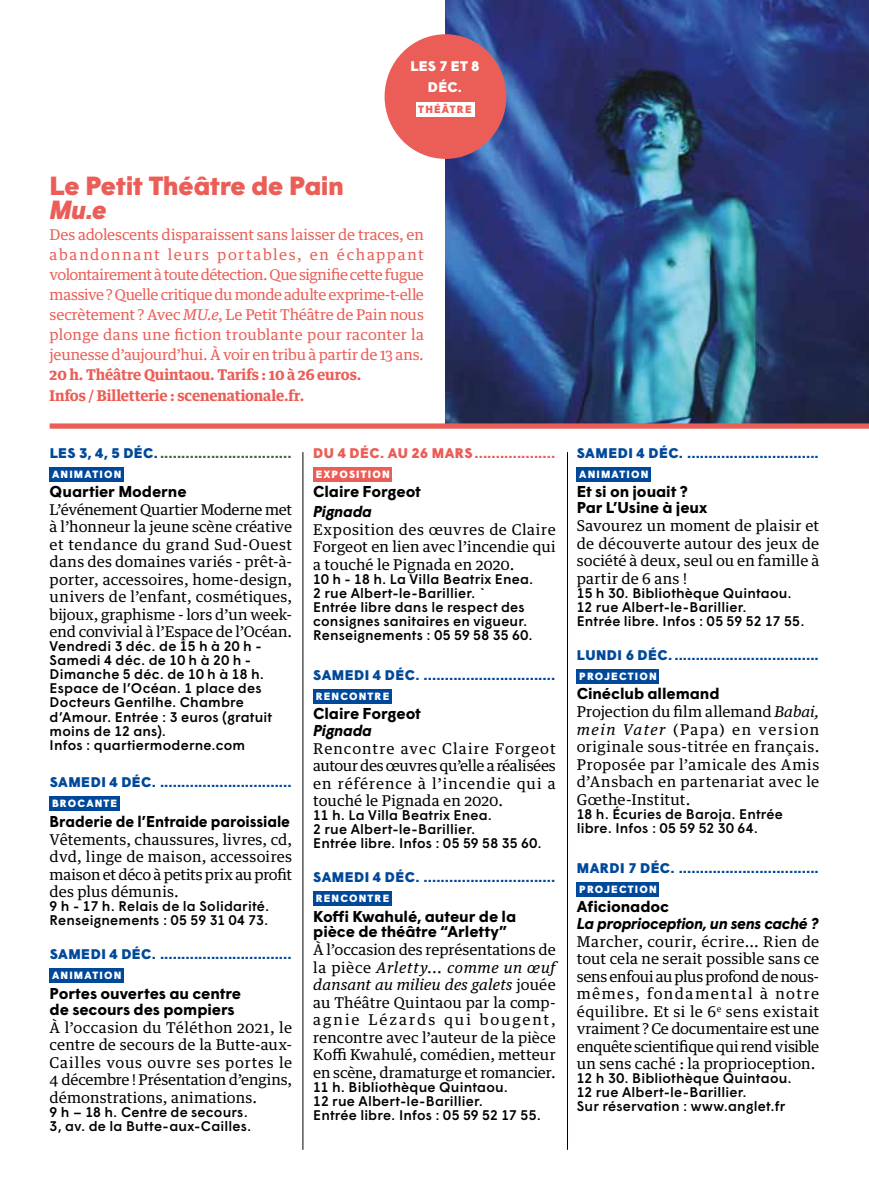
<style>
.page{position:relative;width:869px;height:1191px;background:#fff}
.page>*{position:absolute;margin:0;border:0;box-sizing:border-box;transform-origin:0 0}
.t1{font:900 26.25px "Wigrum";letter-spacing:-.02em;color:#eb5e57}
.t2{font:italic 900 26.25px "Wigrum";color:#eb5e57}
.t3{font:700 15.75px/16.3px "Wigrum";letter-spacing:-.005em;color:#000}
.t4{font:italic 700 15.75px "Wigrum";letter-spacing:-.02em;color:#000}
.t5{font:700 15.75px "Wigrum";letter-spacing:-.005em;color:#000;scale:.95 1}
.t6{font:14.88px/17.5px "Guardian Text Egyp";letter-spacing:.005em;color:#000;text-align:justify}
.t7{font:14.88px/20.1px "Guardian Text Egyp";letter-spacing:-.01em;color:#eb5e57;text-align:justify}
.t8{font:700 14.88px/20.1px "Guardian Text Egyp";letter-spacing:-.01em;color:#eb5e57}
.t9{font:500 14px/14px "Wigrum";letter-spacing:.015em;color:#000}
.t10{font:900 14px "Wigrum";letter-spacing:.035em;color:#00489a}
.t11{font:900 14px "Wigrum";letter-spacing:.03em;color:#3c6a3a}
.t12{font:900 14px "Wigrum";letter-spacing:.03em;color:#eb5e57}
.t13{font:900 14px/21px "Wigrum";letter-spacing:.02em;color:#fff;text-align:center}
.t14{font:900 10.5px "Wigrum";letter-spacing:.11em;color:#fff}
.t15{font:900 10.5px "Wigrum";letter-spacing:.11em;color:#eb5e57}
.s1{font-style:italic}
.s2{color:#00489a}
</style>
<div class="page">
<div style="left:50px;top:467px;width:74px;height:14px;background:#00489a"></div>
<div style="left:50px;top:796px;width:70px;height:15px;background:#00489a"></div>
<div style="left:50px;top:968px;width:74px;height:15px;background:#00489a"></div>
<div style="left:313px;top:467px;width:79px;height:14px;background:#eb5e57"></div>
<div style="left:313px;top:689px;width:78px;height:15px;background:#00489a"></div>
<div style="left:313px;top:891px;width:78px;height:15px;background:#00489a"></div>
<div style="left:576px;top:467px;width:74px;height:14px;background:#00489a"></div>
<div style="left:576px;top:669px;width:83px;height:15px;background:#00489a"></div>
<div style="left:576px;top:882px;width:83px;height:15px;background:#00489a"></div>
<img style="left:445px;top:0;width:423px;height:423px">
<hr style="left:302px;top:452px;width:1px;height:697px;background:#000">
<hr style="left:567px;top:452px;width:1px;height:697px;background:#000">
<div style="left:50px;top:423px;width:818px;height:6px;background:#eb5e57"></div>
<div style="left:384px;top:34px;width:122px;height:125px;background:#eb5e57;border-radius:50%"></div>
<div style="left:415px;top:102px;width:59px;height:15px;background:#fff"></div>
<p class="t13" style="left:410px;top:54px;width:71px">LES 7 ET 8<br>DÉC.</p>
<p class="t15" style="left:418px;top:101px;width:55px">THÉÂTRE</p>
<h1 class="t1" style="left:50px;top:166px;width:296px">Le Petit Théâtre de Pain</h1>
<h1 class="t2" style="left:50px;top:190px;width:58px">Mu.e</h1>
<p class="t7" style="left:50px;top:223px;width:376px">Des adolescents disparaissent sans laisser de traces, en abandonnant leurs portables, en échappant volontairement à toute détection. Que signifie cette fugue massive ? Quelle critique du monde adulte exprime-t-elle secrètement ? Avec <span class="s1">MU.e</span>, Le Petit Théâtre de Pain nous plonge dans une fiction troublante pour raconter la jeunesse d’aujourd’hui. À voir en tribu à partir de 13 ans.</p>
<p class="t8" style="left:50px;top:364px;width:313px">20 h. Théâtre Quintaou. Tarifs : 10 à 26 euros.<br>Infos / Billetterie : scenenationale.fr.</p>
<p class="t11" style="left:50px;top:442px;width:243px"><span class="s2">LES 3, 4, 5 DÉC.</span>...............................</p>
<p class="t14" style="left:52px;top:466px;width:71px">ANIMATION</p>
<p class="t3" style="left:50px;top:482px;width:138px">Quartier Moderne</p>
<p class="t6" style="left:50px;top:499px;width:244px">L’événement Quartier Moderne met à l’honneur la jeune scène créative et tendance du grand Sud-Ouest dans des domaines variés - prêt-à&shy;porter, accessoires, home-design, univers de l’enfant, cosmétiques, bijoux, graphisme - lors d’un week&shy;end convivial à l’Espace de l’Océan.</p>
<p class="t9" style="left:50px;top:638px;width:224px">Vendredi 3 déc. de 15 h à 20 h -<br>Samedi 4 déc. de 10 h à 20 h -<br>Dimanche 5 déc. de 10 h à 18 h.<br>Espace de l’Océan. 1 place des<br>Docteurs Gentilhe. Chambre d’Amour. Entrée : 3 euros (gratuit moins de 12 ans).<br>Infos : quartiermoderne.com</p>
<p class="t10" style="left:50px;top:771px;width:243px">SAMEDI 4 DÉC. ...............................</p>
<p class="t14" style="left:52px;top:795px;width:67px">BROCANTE</p>
<p class="t5" style="left:50px;top:809px;width:254px">Braderie de l’Entraide paroissiale</p>
<p class="t6" style="left:50px;top:829px;width:244px">Vêtements, chaussures, livres, cd, dvd, linge de maison, accessoires maison et déco à petits prix au profit des plus démunis.</p>
<p class="t9" style="left:50px;top:898px;width:221px">9 h - 17 h. Relais de la Solidarité.<br>Renseignements : 05 59 31 04 73.</p>
<p class="t10" style="left:50px;top:943px;width:243px">SAMEDI 4 DÉC. ...............................</p>
<p class="t14" style="left:52px;top:967px;width:71px">ANIMATION</p>
<p class="t3" style="left:50px;top:983px;width:193px">Portes ouvertes au centre de secours des pompiers</p>
<p class="t6" style="left:50px;top:1017px;width:244px">À l’occasion du Téléthon 2021, le centre de secours de la Butte-aux-Cailles vous ouvre ses portes le 4 décembre ! Présentation d’engins, démonstrations, animations.</p>
<p class="t9" style="left:50px;top:1103px;width:203px">9 h – 18 h. Centre de secours.<br>3, av. de la Butte-aux-Cailles.</p>
<p class="t12" style="left:313px;top:442px;width:243px">DU 4 DÉC. AU 26 MARS ...................</p>
<p class="t14" style="left:315px;top:466px;width:75px">EXPOSITION</p>
<p class="t3" style="left:313px;top:482px;width:109px">Claire Forgeot</p>
<p class="t4" style="left:313px;top:499px;width:60px">Pignada</p>
<p class="t6" style="left:313px;top:519px;width:244px">Exposition des œuvres de Claire Forgeot en lien avec l’incendie qui a touché le Pignada en 2020.</p>
<p class="t9" style="left:313px;top:570px;width:222px">10 h - 18 h. La Villa Beatrix Enea.<br>2 rue Albert-le-Barillier. `<br>Entrée libre dans le respect des consignes sanitaires en vigueur.<br>Renseignements : 05 59 58 35 60.</p>
<p class="t10" style="left:313px;top:664px;width:243px">SAMEDI 4 DÉC. ...............................</p>
<p class="t14" style="left:315px;top:688px;width:75px">RENCONTRE</p>
<p class="t3" style="left:313px;top:704px;width:109px">Claire Forgeot</p>
<p class="t4" style="left:313px;top:718px;width:60px">Pignada</p>
<p class="t6" style="left:313px;top:738px;width:244px">Rencontre avec Claire Forgeot autour des œuvres qu’elle a réalisées en référence à l’incendie qui a touché le Pignada en 2020.</p>
<p class="t9" style="left:313px;top:807px;width:230px">11 h. La Villa Beatrix Enea.<br>2 rue Albert-le-Barillier.<br>Entrée libre. Infos : 05 59 58 35 60.</p>
<p class="t10" style="left:313px;top:866px;width:243px">SAMEDI 4 DÉC. ...............................</p>
<p class="t14" style="left:315px;top:890px;width:75px">RENCONTRE</p>
<p class="t3" style="left:313px;top:907px;width:204px;line-height:15.8px">Koffi Kwahulé, auteur de la pièce de théâtre “Arletty”</p>
<p class="t6" style="left:313px;top:939px;width:244px">À l’occasion des représentations de la pièce <span class="s1">Arletty... comme un œuf dansant au milieu des galets</span> jouée au Théâtre Quintaou par la comp&shy;agnie Lézards qui bougent, rencontre avec l’auteur de la pièce Koffi Kwahulé, comédien, metteur en scène, dramaturge et romancier.</p>
<p class="t9" style="left:313px;top:1079px;width:229px">11 h. Bibliothèque Quintaou.<br>12 rue Albert-le-Barillier.<br>Entrée libre. Infos : 05 59 52 17 55.</p>
<p class="t10" style="left:576px;top:442px;width:243px">SAMEDI 4 DÉC. ...............................</p>
<p class="t14" style="left:579px;top:466px;width:71px">ANIMATION</p>
<p class="t3" style="left:576px;top:482px;width:132px">Et si on jouait ?<br>Par L’Usine à jeux</p>
<p class="t6" style="left:576px;top:515px;width:244px">Savourez un moment de plaisir et de découverte autour des jeux de société à deux, seul ou en famille à partir de 6 ans !</p>
<p class="t9" style="left:576px;top:584px;width:229px">15 h 30. Bibliothèque Quintaou.<br>12 rue Albert-le-Barillier.<br>Entrée libre. Infos : 05 59 52 17 55.</p>
<p class="t10" style="left:576px;top:644px;width:243px">LUNDI 6 DÉC...................................</p>
<p class="t14" style="left:579px;top:668px;width:79px">PROJECTION</p>
<p class="t3" style="left:576px;top:684px;width:144px">Cinéclub allemand</p>
<p class="t6" style="left:576px;top:701px;width:244px">Projection du film allemand <span class="s1">Babai, mein Vater</span> (Papa) en version originale sous-titrée en français.<br>Proposée par l’amicale des Amis d’Ansbach en partenariat avec le Gœthe-Institut.</p>
<p class="t9" style="left:576px;top:805px;width:207px">18 h. Écuries de Baroja. Entrée libre. Infos : 05 59 52 30 64.</p>
<p class="t10" style="left:576px;top:857px;width:243px">MARDI 7 DÉC. .................................</p>
<p class="t14" style="left:579px;top:881px;width:79px">PROJECTION</p>
<p class="t3" style="left:576px;top:897px;width:94px">Aficionadoc</p>
<p class="t4" style="left:576px;top:911px;width:243px">La proprioception, un sens caché ?</p>
<p class="t6" style="left:576px;top:931px;width:244px">Marcher, courir, écrire... Rien de tout cela ne serait possible sans ce sens enfoui au plus profond de nous&shy;mêmes, fondamental à notre équilibre. Et si le 6<sup>e</sup> sens existait vraiment ? Ce documentaire est une enquête scientifique qui rend visible un sens caché : la proprioception.</p>
<p class="t9" style="left:576px;top:1070px;width:216px">12 h 30. Bibliothèque Quintaou.<br>12 rue Albert-le-Barillier.<br>Sur réservation : www.anglet.fr</p>
</div>
